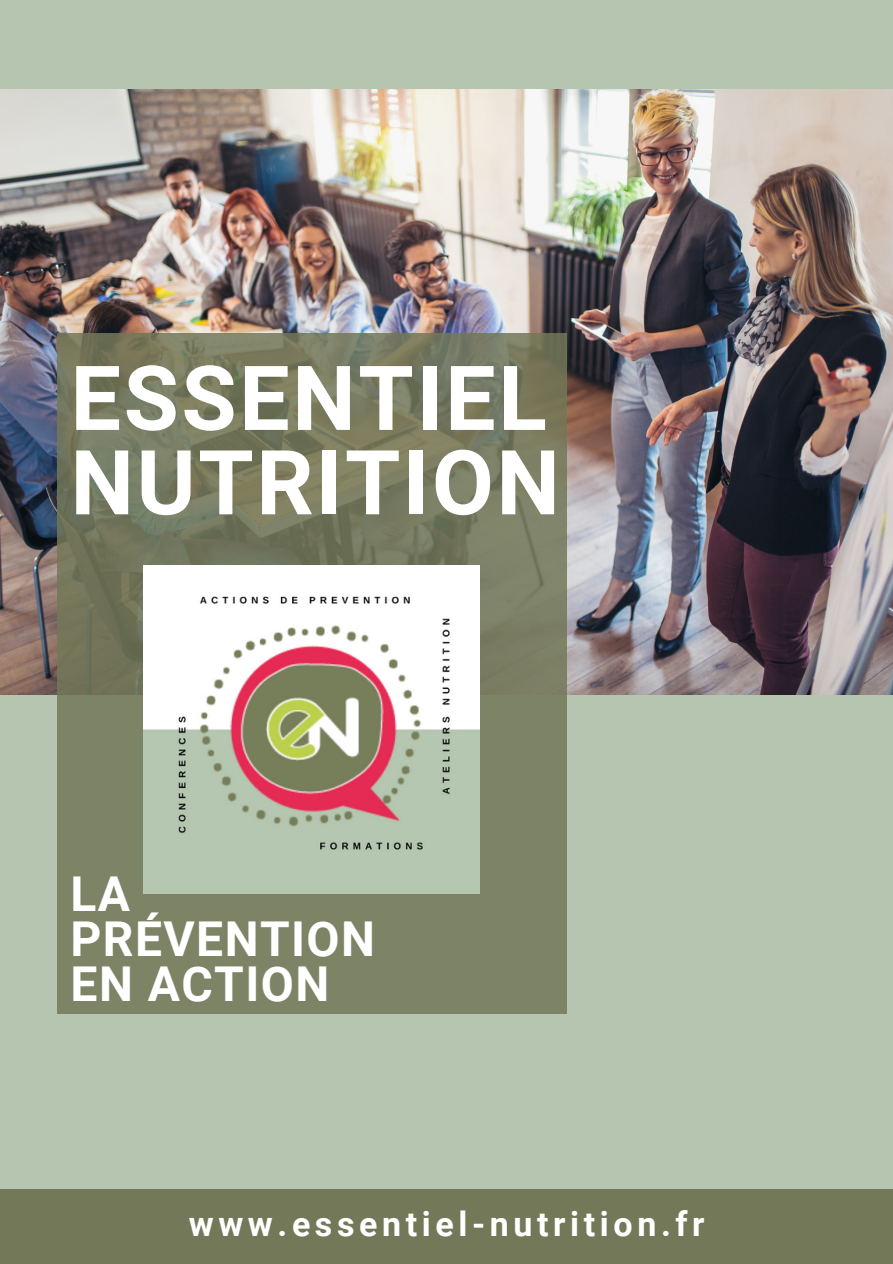
<style>
.page{position:relative;width:893px;height:1264px;background:#fff}
.page>*{position:absolute;margin:0;border:0;box-sizing:border-box;transform-origin:0 0}
.t1{font:700 89.7px/84.3px "Roboto";letter-spacing:.03em;color:#fff}
.t2{font:700 48px/45px "Roboto";letter-spacing:.03em;color:#fff}
.t3{font:700 34.05px "Roboto";letter-spacing:.135em;color:#fff}
</style>
<div class="page">
<div style="left:0;top:0;width:892px;height:1263px;background:#b5c5b0"></div>
<img style="left:0;top:89px;width:892px;height:606px">
<svg style="left:57px;top:333px;width:509px;height:680px;fill:#7d8365"></svg>
<img style="left:144px;top:565px;width:335px;height:328px">
<div style="left:0;top:1189px;width:892px;height:74px;background:#737858"></div>
<p class="t1" style="left:71px;top:357px;width:490px">ESSENTIEL<br>NUTRITION</p>
<p class="t2" style="left:71px;top:872px;width:306px">LA<br>PRÉVENTION<br>EN ACTION</p>
<p class="t3" style="left:189px;top:1204px;width:517px">www.essentiel-nutrition.fr</p>
</div>
